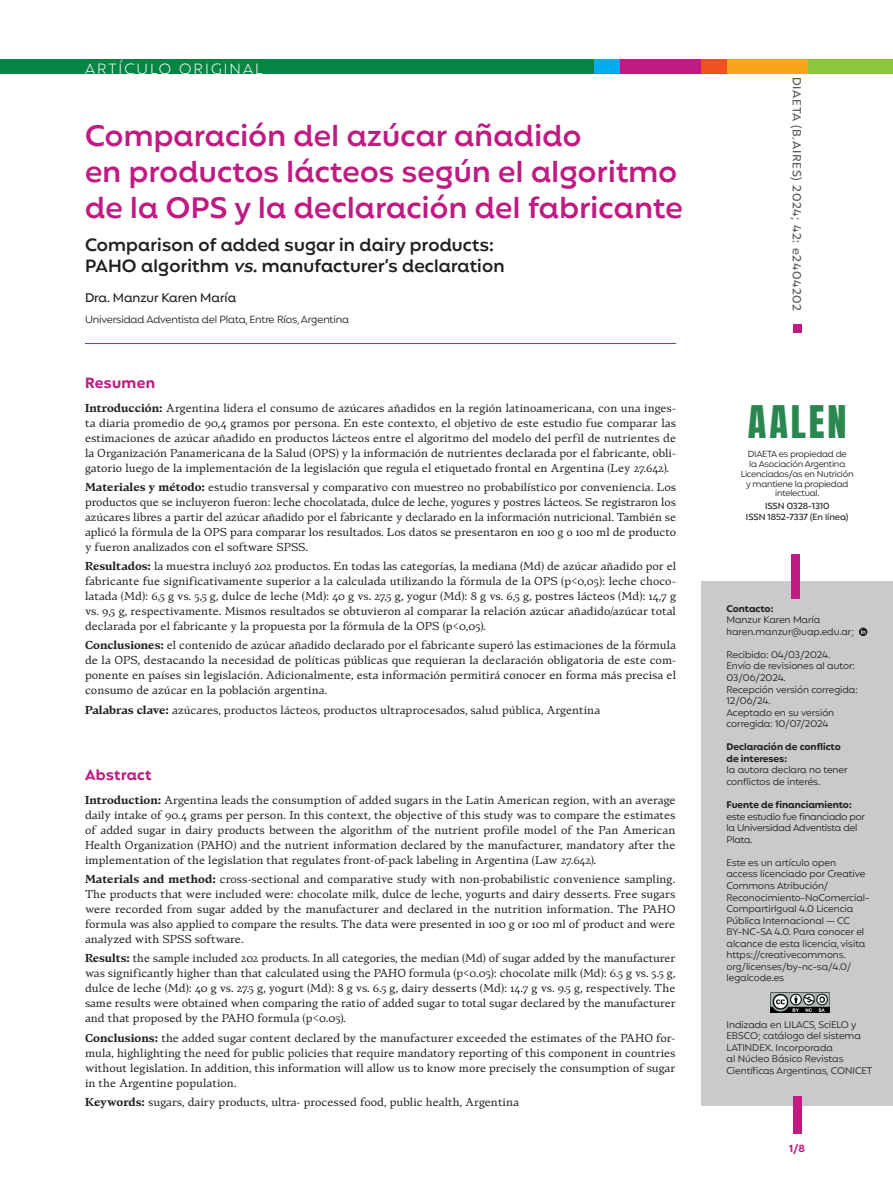
<style>
.page{position:relative;width:893px;height:1191px;background:#fff}
.page>*{position:absolute;margin:0;border:0;box-sizing:border-box;transform-origin:0 0}
.t1{font:38.25px "Anton";letter-spacing:.075em;color:#2a8750}
.t2{font:600 30px/36px "Mangueira";letter-spacing:.01em;color:#bf1b82}
.t3{font:600 18px/21px "Mangueira";letter-spacing:.01em;color:#231f20}
.t4{font:300 15px "Mangueira";letter-spacing:.14em;color:#fff}
.t5{font:700 15px "Mangueira";letter-spacing:.025em;color:#bf1b82}
.t6{font:500 12.75px "Mangueira";color:#231f20}
.t7{font:500 12px "Mangueira";letter-spacing:.06em;color:#57585a}
.t8{font:11.25px/15px "Teramo Txt Rg";color:#231f20;text-align:justify}
.t9{font:10.5px "Mangueira";letter-spacing:-.01em;color:#231f20}
.t10{font:700 10.5px "Mangueira";color:#bf1b82}
.t11{font:9.75px/11.6px "Mangueira";color:#231f20}
.t12{font:700 9.75px/11.6px "Mangueira";color:#231f20}
.t13{font:9.75px/11.6px "Mangueira";letter-spacing:-.02em;color:#231f20}
.t14{font:9px/9.8px "Mangueira";letter-spacing:-.02em;color:#231f20;text-align:center}
.t15{font:500 9px/10.5px "Mangueira";letter-spacing:-.005em;color:#231f20;text-align:center}
.s1{font-style:italic}
.s2{font-family:"Teramo Txt Bd"}
</style>
<div class="page">
<div style="left:0;top:60px;width:892px;height:14px;background:#058544"></div>
<div style="left:808px;top:60px;width:85px;height:14px;background:#8bc63e"></div>
<div style="left:726px;top:60px;width:82px;height:14px;background:#f9a51b"></div>
<div style="left:701px;top:60px;width:25px;height:14px;background:#f15122"></div>
<div style="left:620px;top:60px;width:81px;height:14px;background:#bf1b82"></div>
<div style="left:594px;top:60px;width:26px;height:14px;background:#00aeef"></div>
<div style="left:701px;top:581px;width:192px;height:525px;background:#c9cacc"></div>
<hr style="left:85px;top:343px;width:591px;height:1px;background:#bf1b82">
<svg style="left:859px;top:627px;width:8px;height:9px"></svg>
<img style="left:771px;top:992px;width:59px;height:20px">
<div style="left:791px;top:554px;width:9px;height:44px;background:#bf1b82"></div>
<div style="left:793px;top:1096px;width:9px;height:37px;background:#bf1b82"></div>
<div style="left:793px;top:324px;width:9px;height:9px;background:#bf1b82"></div>
<h3 class="t4" style="left:85px;top:59px;width:179px">ARTÍCULO ORIGINAL</h3>
<h2 class="t2" style="left:85px;top:120px;width:599px">Comparación del azúcar añadido<br>en productos lácteos según el algoritmo de la OPS y la declaración del fabricante</h2>
<h3 class="t3" style="left:85px;top:236px;width:421px">Comparison of added sugar in dairy products:<br>PAHO algorithm <span class="s1">vs.</span>manufacturer’s declaration</h3>
<p class="t6" style="left:85px;top:289px;width:153px">Dra. Manzur Karen María</p>
<p class="t9" style="left:85px;top:312px;width:265px">Universidad Adventista del Plata, Entre Ríos, Argentina</p>
<h3 class="t5" style="left:85px;top:373px;width:72px">Resumen</h3>
<p class="t8" style="left:85px;top:400px;width:593px"><span class="s2">Introducción:</span> Argentina lidera el consumo de azúcares añadidos en la región latinoamericana, con una inges&shy;ta diaria promedio de 90,4 gramos por persona. En este contexto, el objetivo de este estudio fue comparar las estimaciones de azúcar añadido en productos lácteos entre el algoritmo del modelo del perfil de nutrientes de la Organización Panamericana de la Salud (OPS) y la información de nutrientes declarada por el fabricante, obli&shy;gatorio luego de la implementación de la legislación que regula el etiquetado frontal en Argentina (Ley 27.642).</p>
<p class="t8" style="left:85px;top:479px;width:593px"><span class="s2">Materiales y método:</span> estudio transversal y comparativo con muestreo no probabilístico por conveniencia. Los productos que se incluyeron fueron: leche chocolatada, dulce de leche, yogures y postres lácteos. Se registraron los azúcares libres a partir del azúcar añadido por el fabricante y declarado en la información nutricional. También se aplicó la fórmula de la OPS para comparar los resultados. Los datos se presentaron en 100 g o 100 ml de producto y fueron analizados con el software SPSS.</p>
<p class="t8" style="left:85px;top:558px;width:593px"><span class="s2">Resultados:</span> la muestra incluyó 202 productos. En todas las categorías, la mediana (Md) de azúcar añadido por el fabricante fue significativamente superior a la calculada utilizando la fórmula de la OPS (p&lt;0,05): leche choco&shy;latada (Md): 6,5 g vs. 5,5 g, dulce de leche (Md): 40 g vs. 27,5 g, yogur (Md): 8 g vs. 6,5 g, postres lácteos (Md): 14,7 g vs. 9,5 g, respectivamente. Mismos resultados se obtuvieron al comparar la relación azúcar añadido/azúcar total declarada por el fabricante y la propuesta por la fórmula de la OPS (p&lt;0,05).</p>
<p class="t8" style="left:85px;top:637px;width:593px"><span class="s2">Conclusiones:</span> el contenido de azúcar añadido declarado por el fabricante superó las estimaciones de la fórmula de la OPS, destacando la necesidad de políticas públicas que requieran la declaración obligatoria de este com&shy;ponente en países sin legislación. Adicionalmente, esta información permitirá conocer en forma más precisa el consumo de azúcar en la población argentina.</p>
<p class="t8" style="left:85px;top:702px;width:517px"><span class="s2">Palabras clave:</span> azúcares, productos lácteos, productos ultraprocesados, salud pública, Argentina</p>
<h3 class="t5" style="left:85px;top:765px;width:68px">Abstract</h3>
<p class="t8" style="left:85px;top:792px;width:592px"><span class="s2">Introduction:</span> Argentina leads the consumption of added sugars in the Latin American region, with an average daily intake of 90.4 grams per person. In this context, the objective of this study was to compare the estimates of added sugar in dairy products between the algorithm of the nutrient profile model of the Pan American Health Organization (PAHO) and the nutrient information declared by the manufacturer, mandatory after the implementation of the legislation that regulates front-of-pack labeling in Argentina (Law 27.642).</p>
<p class="t8" style="left:85px;top:871px;width:592px"><span class="s2">Materials and method:</span> cross-sectional and comparative study with non-probabilistic convenience sampling.<br>The products that were included were: chocolate milk, dulce de leche, yogurts and dairy desserts. Free sugars were recorded from sugar added by the manufacturer and declared in the nutrition information. The PAHO formula was also applied to compare the results. The data were presented in 100 g or 100 ml of product and were analyzed with SPSS software.</p>
<p class="t8" style="left:85px;top:950px;width:592px"><span class="s2">Results:</span> the sample included 202 products. In all categories, the median (Md) of sugar added by the manufacturer was significantly higher than that calculated using the PAHO formula (p&lt;0.05): chocolate milk (Md): 6.5 g vs. 5.5 g, dulce de leche (Md): 40 g vs. 27.5 g, yogurt (Md): 8 g vs. 6.5 g, dairy desserts (Md): 14.7 g vs. 9.5 g, respectively. The same results were obtained when comparing the ratio of added sugar to total sugar declared by the manufacturer and that proposed by the PAHO formula (p&lt;0.05).</p>
<p class="t8" style="left:85px;top:1029px;width:592px"><span class="s2">Conclusions:</span> the added sugar content declared by the manufacturer exceeded the estimates of the PAHO for&shy;mula, highlighting the need for public policies that require mandatory reporting of this component in countries without legislation. In addition, this information will allow us to know more precisely the consumption of sugar in the Argentine population.</p>
<p class="t8" style="left:85px;top:1094px;width:435px"><span class="s2">Keywords:</span> sugars, dairy products, ultra- processed food, public health, Argentina</p>
<p class="t7" style="left:805px;top:77px;width:236px;rotate:90deg">DIAETA (B.AIRES) 2024; 42: e2404202</p>
<h1 class="t1" style="left:748px;top:403px;width:100px">AALEN</h1>
<p class="t14" style="left:741px;top:450px;width:114px">DIAETA es propiedad de<br>la Asociación Argentina<br>Licenciados/as en Nutrición y mantiene la propiedad intelectual.</p>
<p class="t15" style="left:746px;top:502px;width:104px">ISSN 0328-1310<br>ISSN 1852-7337 (En línea)</p>
<p class="t12" style="left:726px;top:603px;width:48px">Contacto:</p>
<p class="t11" style="left:726px;top:615px;width:129px">Manzur Karen María karen.manzur@uap.edu.ar;</p>
<p class="t11" style="left:726px;top:649px;width:133px">Recibido: 04/03/2024.<br>Envío de revisiones al autor:<br>03/06/2024.<br>Recepción versión corregida:<br>12/06/24.<br>Aceptado en su versión corregida: 10/07/2024</p>
<p class="t12" style="left:726px;top:742px;width:116px">Declaración de conflicto de intereses:</p>
<p class="t11" style="left:726px;top:765px;width:122px">la autora declara no tener conflictos de interés.</p>
<p class="t12" style="left:726px;top:800px;width:127px">Fuente de financiamiento:</p>
<p class="t13" style="left:726px;top:811px;width:140px">este estudio fue financiado por la Universidad Adventista del<br>Plata.</p>
<p class="t11" style="left:726px;top:857px;width:144px">Este es un artículo open access licenciado por Creative<br>Commons Atribución/<br>Reconocimiento-NoComercial-<br>CompartirIgual 4.0 Licencia<br>Pública Internacional — CC<br>BY-NC-SA 4.0. Para conocer el alcance de esta licencia, visita https://creativecommons. org/licenses/by-nc-sa/4.0/ legalcode.es</p>
<p class="t11" style="left:726px;top:1019px;width:147px">Indizada en LILACS, SciELO y<br>EBSCO; catálogo del sistema<br>LATINDEX. Incorporada<br>al Núcleo Básico Revistas<br>Científicas Argentinas, CONICET</p>
<p class="t10" style="left:789px;top:1141px;width:17px">1/8</p>
</div>
